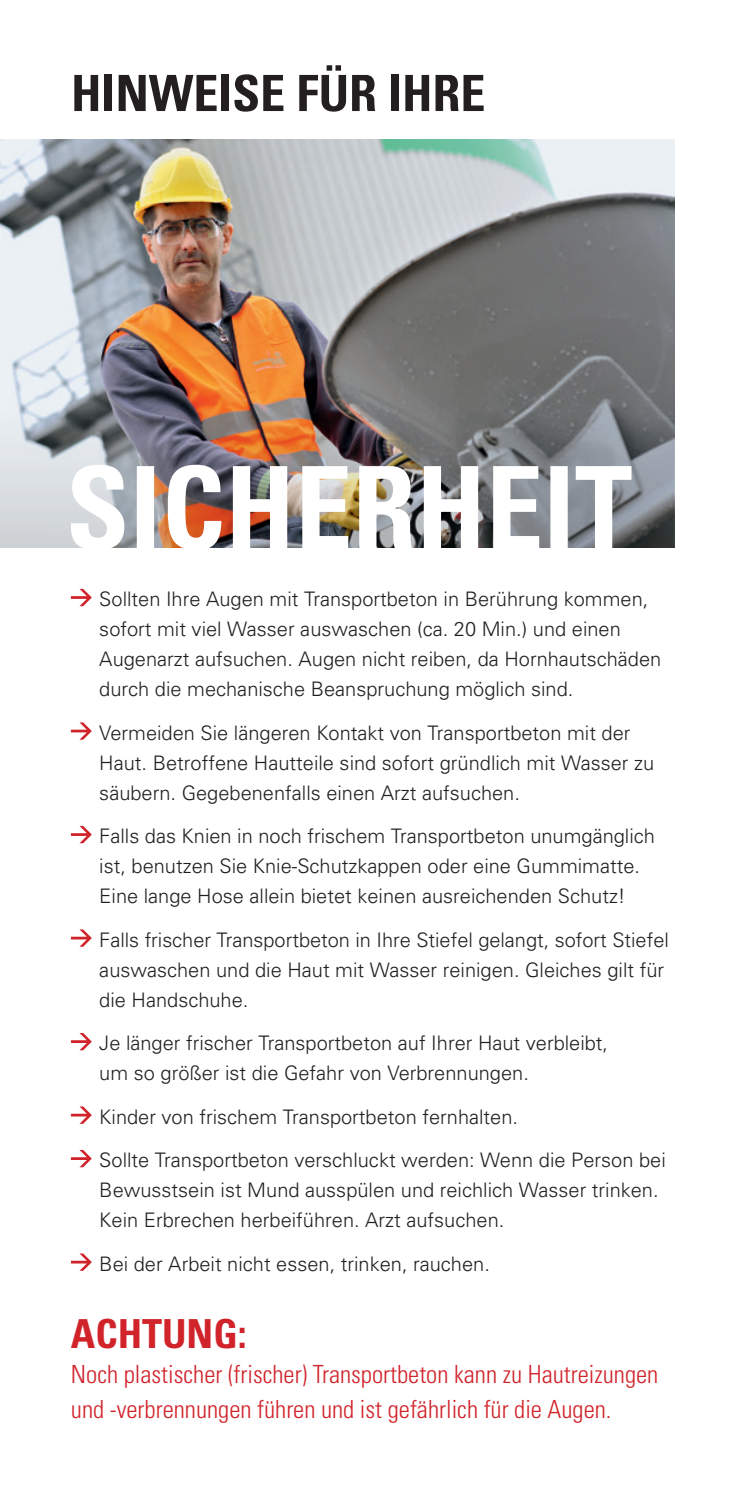
<style>
.page{position:relative;width:745px;height:1489px;background:#fff}
.page>*{position:absolute;margin:0;border:0;box-sizing:border-box;transform-origin:0 0}
.t1{font:700 condensed 50px "Univers";color:#231f20}
.t2{font:700 condensed 40px "Univers";color:#d1232a}
.t3{font:300 condensed 25px/35px "Univers";color:#d1232a}
.t4{font:300 20px/30px "Univers";color:#231f20}
</style>
<div class="page">
<svg style="left:71px;top:589px;width:21px;height:17px"></svg>
<svg style="left:71px;top:722px;width:21px;height:17px"></svg>
<svg style="left:71px;top:825px;width:21px;height:18px"></svg>
<svg style="left:71px;top:929px;width:21px;height:17px"></svg>
<svg style="left:71px;top:1033px;width:21px;height:17px"></svg>
<svg style="left:71px;top:1106px;width:21px;height:17px"></svg>
<svg style="left:71px;top:1150px;width:21px;height:17px"></svg>
<svg style="left:71px;top:1253px;width:21px;height:17px"></svg>
<img style="left:0;top:140px;width:673px;height:408px">
<img style="left:70px;top:464px;width:561px;height:84px">
<h1 class="t1" style="left:71px;top:63px;width:415px">HINWEISE FÜR IHRE</h1>
<p class="t4" style="left:99px;top:583px;width:563px">Sollten Ihre Augen mit Transportbeton in Berührung kommen, sofort mit viel Wasser auswaschen (ca. 20 Min.) und einen Augenarzt aufsuchen. Augen nicht reiben, da Hornhautschäden durch die mechanische Beanspruchung möglich sind.</p>
<p class="t4" style="left:99px;top:717px;width:556px">Vermeiden Sie längeren Kontakt von Transportbeton mit der<br>Haut. Betroffene Hautteile sind sofort gründlich mit Wasser zu säubern. Gegebenenfalls einen Arzt aufsuchen.</p>
<p class="t4" style="left:99px;top:820px;width:557px">Falls das Knien in noch frischem Transportbeton unumgänglich ist, benutzen Sie Knie-Schutzkappen oder eine Gummimatte.<br>Eine lange Hose allein bietet keinen ausreichenden Schutz!</p>
<p class="t4" style="left:99px;top:924px;width:570px">Falls frischer Transportbeton in Ihre Stiefel gelangt, sofort Stiefel auswaschen und die Haut mit Wasser reinigen. Gleiches gilt für die Handschuhe.</p>
<p class="t4" style="left:99px;top:1027px;width:510px">Je länger frischer Transportbeton auf Ihrer Haut verbleibt, um so größer ist die Gefahr von Verbrennungen.</p>
<p class="t4" style="left:99px;top:1094px;width:567px;line-height:43.5px">Kinder von frischem Transportbeton fernhalten.<br>Sollte Transportbeton verschluckt werden: Wenn die Person bei</p>
<p class="t4" style="left:99px;top:1174px;width:560px">Bewusstsein ist Mund ausspülen und reichlich Wasser trinken.<br>Kein Erbrechen herbeiführen. Arzt aufsuchen.</p>
<p class="t4" style="left:99px;top:1247px;width:392px">Bei der Arbeit nicht essen, trinken, rauchen.</p>
<h2 class="t2" style="left:71px;top:1309px;width:177px">ACHTUNG:</h2>
<p class="t3" style="left:71px;top:1356px;width:588px">Noch plastischer (frischer) Transportbeton kann zu Hautreizungen und -verbrennungen führen und ist gefährlich für die Augen.</p>
</div>
